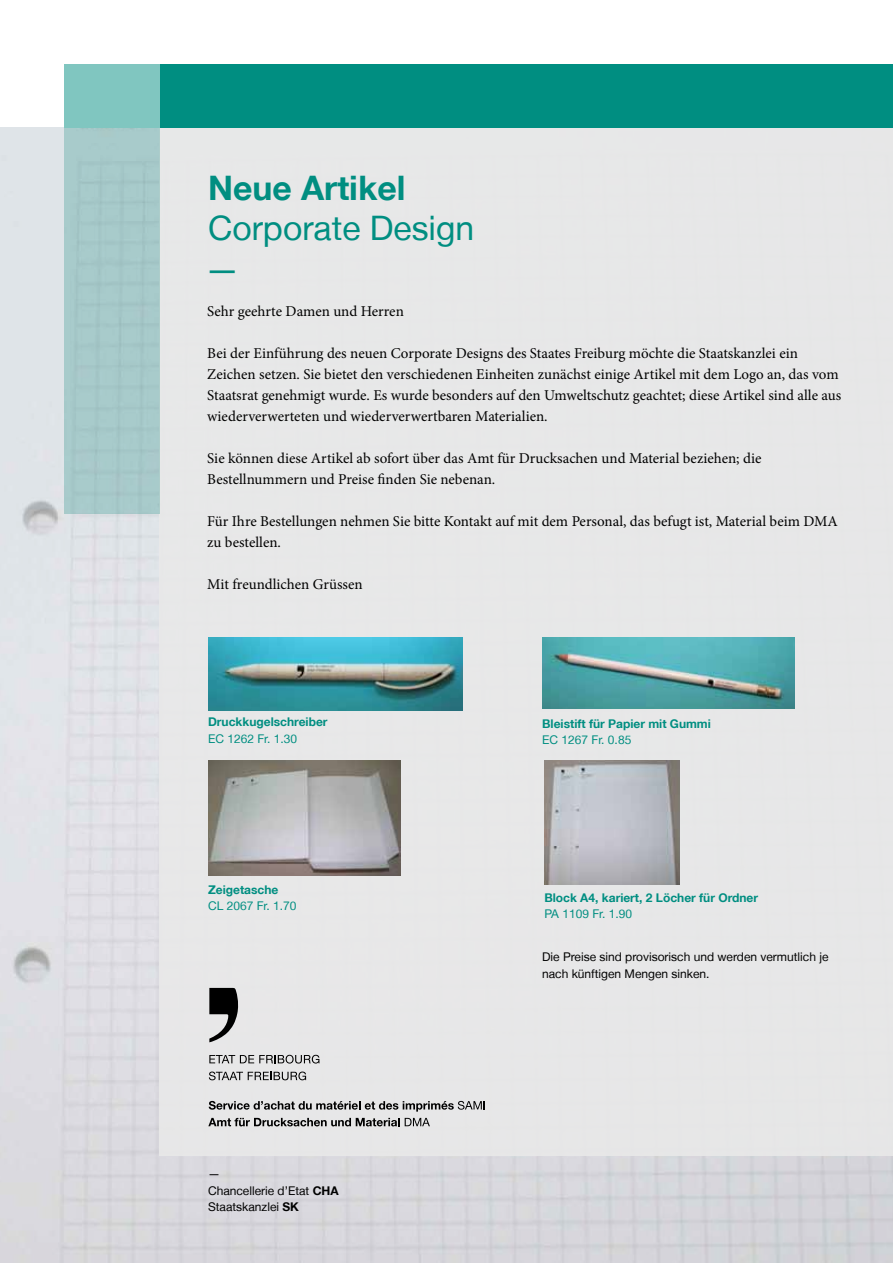
<style>
.page{position:relative;width:893px;height:1263px;background:#fff}
.page>*{position:absolute;margin:0;border:0;box-sizing:border-box;transform-origin:0 0}
.t1{font:33.75px/40.5px "Helvetica Neue LT";color:#008e81}
.t2{font:700 33.75px "Helvetica Neue LT";color:#008e81}
.t3{font:15px/21px "Minion Pro";color:#000}
.t4{font:12px/16.5px "Helvetica Neue LT";color:#000}
.t5{font:700 12px "Helvetica Neue LT";color:#008e81}
.t6{font:12px "Helvetica Neue LT";color:#008e81}
.s1{font-weight:700}
</style>
<div class="page">
<div style="left:159px;top:128px;width:734px;height:1028px;background:#e9e9e9"></div>
<div style="left:159px;top:64px;width:734px;height:64px;background:#008e81"></div>
<div style="left:64px;top:128px;width:95px;height:386px;background:#a7caca"></div>
<div style="left:64px;top:64px;width:95px;height:64px;background:#80c6c0"></div>
<img style="left:544px;top:760px;width:135px;height:124px">
<img style="left:542px;top:638px;width:252px;height:70px">
<img style="left:208px;top:760px;width:193px;height:115px">
<img style="left:208px;top:638px;width:254px;height:72px">
<svg style="left:209px;top:988px;width:30px;height:54px"></svg>
<svg style="left:209px;top:1055px;width:110px;height:8px"></svg>
<svg style="left:209px;top:1071px;width:97px;height:9px"></svg>
<svg style="left:209px;top:1101px;width:276px;height:10px"></svg>
<svg style="left:208px;top:1118px;width:222px;height:8px"></svg>
<h1 class="t2" style="left:208px;top:167px;width:199px">Neue Artikel</h1>
<h1 class="t1" style="left:206px;top:207px;width:270px">Corporate Design —</h1>
<p class="t3" style="left:207px;top:301px;width:198px">Sehr geehrte Damen und Herren</p>
<p class="t3" style="left:207px;top:343px;width:635px">Bei der Einführung des neuen Corporate Designs des Staates Freiburg möchte die Staatskanzlei ein Zeichen setzen. Sie bietet den verschiedenen Einheiten zunächst einige Artikel mit dem Logo an, das vom Staatsrat genehmigt wurde. Es wurde besonders auf den Umweltschutz geachtet; diese Artikel sind alle aus wiederverwerteten und wiederverwertbaren Materialien.</p>
<p class="t3" style="left:207px;top:448px;width:556px">Sie können diese Artikel ab sofort über das Amt für Drucksachen und Material beziehen; die<br>Bestellnummern und Preise finden Sie nebenan.</p>
<p class="t3" style="left:207px;top:511px;width:632px">Für Ihre Bestellungen nehmen Sie bitte Kontakt auf mit dem Personal, das befugt ist, Material beim DMA zu bestellen.</p>
<p class="t3" style="left:207px;top:574px;width:157px">Mit freundlichen Grüssen</p>
<p class="t5" style="left:208px;top:714px;width:121px">Druckkugelschreiber</p>
<p class="t6" style="left:208px;top:731px;width:91px">EC 1262 Fr. 1.30</p>
<p class="t5" style="left:208px;top:882px;width:72px">Zeigetasche</p>
<p class="t6" style="left:208px;top:899px;width:90px">CL 2067 Fr. 1.70</p>
<p class="t4" style="left:208px;top:1165px;width:132px">—<br>Chancellerie d’Etat <span class="s1">CHA<br></span>Staatskanzlei <span class="s1">SK</span></p>
<p class="t5" style="left:542px;top:716px;width:170px">Bleistift für Papier mit Gummi</p>
<p class="t6" style="left:542px;top:733px;width:91px">EC 1267 Fr. 0.85</p>
<p class="t5" style="left:544px;top:890px;width:215px">Block A4, kariert, 2 Löcher für Ordner</p>
<p class="t6" style="left:544px;top:907px;width:89px">PA 1109 Fr. 1.90</p>
<p class="t4" style="left:542px;top:948px;width:288px">Die Preise sind provisorisch und werden vermutlich je nach künftigen Mengen sinken.</p>
</div>
